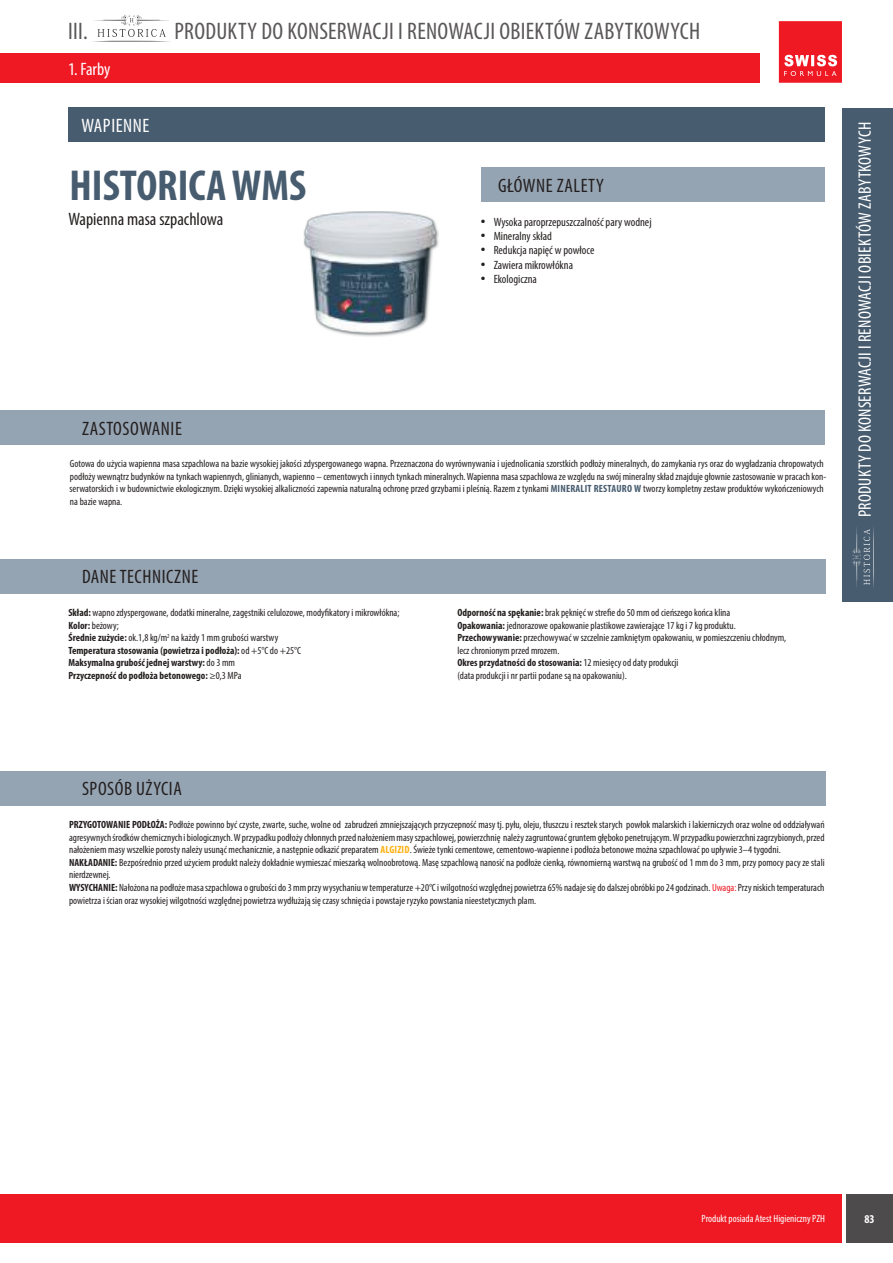
<style>
.page{position:relative;width:893px;height:1263px;background:#fff}
.page>*{position:absolute;margin:0;border:0;box-sizing:border-box;transform-origin:0 0}
.t1{font:700 condensed 43.5px "Myriad Pro";color:#475c6f}
.t2{font:condensed 24px "Myriad Pro";letter-spacing:.01em;color:#5a5758}
.t3{font:condensed 19.5px "Myriad Pro";letter-spacing:.03em;color:#241f1f}
.t4{font:condensed 19.5px "Myriad Pro";letter-spacing:.03em;color:#fff}
.t5{font:condensed 18px "Myriad Pro";letter-spacing:.01em;color:#fff}
.t6{font:condensed 18px "Myriad Pro";color:#241f1f}
.t7{font:condensed 12px "Myriad Pro";color:#241f1f}
.t8{font:700 condensed 12px "Myriad Pro";color:#fff}
.t9{font:condensed 10.5px/12.6px "Myriad Pro";color:#241f1f}
.t10{font:condensed 10.5px "Myriad Pro";color:#fff}
.s1{font-size:18px}
.s2{font-weight:700;color:#475c6f}
.s3{font-weight:700}
.s4{font-weight:700;color:#ffb10f}
.s5{color:#ef1923}
</style>
<div class="page">
<div style="left:0;top:1194px;width:842px;height:49px;background:#ef1923"></div>
<svg style="left:779px;top:21px;width:63px;height:62px;background:#f0323b"></svg>
<div style="left:0;top:54px;width:760px;height:29px;background:#ef1923"></div>
<div style="left:846px;top:1194px;width:47px;height:49px;background:#4e4b4c"></div>
<div style="left:842px;top:108px;width:51px;height:494px;background:#475c6f"></div>
<svg style="left:852px;top:527px;width:22px;height:61px"></svg>
<svg style="left:93px;top:15px;width:77px;height:27px"></svg>
<hr style="left:0;top:559px;width:1px;height:34px;background:#95a4b3">
<hr style="left:0;top:771px;width:1px;height:34px;background:#95a4b3">
<div style="left:68px;top:108px;width:757px;height:34px;background:#475c6f"></div>
<img style="left:303px;top:211px;width:136px;height:126px">
<div style="left:1px;top:410px;width:824px;height:34px;background:#95a4b3"></div>
<div style="left:1px;top:559px;width:824px;height:34px;background:#95a4b3"></div>
<div style="left:1px;top:771px;width:824px;height:34px;background:#95a4b3"></div>
<div style="left:481px;top:168px;width:343px;height:34px;background:#95a4b3"></div>
<h2 class="t2" style="left:68px;top:17px;width:21px">III.</h2>
<h2 class="t2" style="left:175px;top:17px;width:527px">PRODUKTY DO KONSERWACJI I RENOWACJI OBIEKTÓW ZABYTKOWYCH</h2>
<h3 class="t5" style="left:68px;top:58px;width:44px">1. Farby</h3>
<h3 class="t4" style="left:81px;top:114px;width:70px">WAPIENNE</h3>
<h1 class="t1" style="left:70px;top:158px;width:238px">HISTORICA WMS</h1>
<h3 class="t6" style="left:68px;top:209px;width:156px">Wapienna masa szpachlowa</h3>
<h3 class="t3" style="left:82px;top:416px;width:101px">ZASTOSOWANIE</h3>
<h3 class="t3" style="left:498px;top:174px;width:107px">GŁÓWNE ZALETY</h3>
<p class="t7" style="left:481px;top:214px;width:172px"><span class="s1">•</span> Wysoka paroprzepuszczalność pary wodnej</p>
<p class="t7" style="left:481px;top:229px;width:73px"><span class="s1">•</span> Mineralny skład</p>
<p class="t7" style="left:481px;top:243px;width:115px"><span class="s1">•</span> Redukcja napięć w powłoce</p>
<p class="t7" style="left:481px;top:258px;width:94px"><span class="s1">•</span> Zawiera mikrowłókna</p>
<p class="t7" style="left:481px;top:272px;width:58px"><span class="s1">•</span> Ekologiczna</p>
<p class="t9" style="left:70px;top:457px;width:758px">Gotowa do użycia wapienna masa szpachlowa na bazie wysokiej jakości zdyspergowanego wapna. Przeznaczona do wyrównywania i ujednolicania szorstkich podłoży mineralnych, do zamykania rys oraz do wygładzania chropowatych podłoży wewnątrz budynków na tynkach wapiennych, glinianych, wapienno – cementowych i innych tynkach mineralnych. Wapienna masa szpachlowa ze względu na swój mineralny skład znajduje głownie zastosowanie w pracach kon&shy;serwatorskich i w budownictwie ekologicznym. Dzięki wysokiej alkaliczności zapewnia naturalną ochronę przed grzybami i pleśnią. Razem z tynkami <span class="s2">MINERALIT RESTAURO W</span> tworzy kompletny zestaw produktów wykończeniowych na bazie wapna.</p>
<h3 class="t3" style="left:82px;top:565px;width:118px">DANE TECHNICZNE</h3>
<p class="t9" style="left:68px;top:606px;width:333px"><span class="s3">Skład:</span> wapno zdyspergowane, dodatki mineralne, zagęstniki celulozowe, modyfikatory i mikrowłókna; <span class="s3">Kolor:</span> beżowy;<br><span class="s3">Średnie zużycie:</span> ok.1,8 kg/m<sup>2</sup> na każdy 1 mm grubości warstwy<br><span class="s3">Temperatura stosowania (powietrza i podłoża):</span> od +5°C do +25°C<br><span class="s3">Maksymalna grubość jednej warstwy:</span> do 3 mm<br><span class="s3">Przyczepność do podłoża betonowego:</span> ≥0,3 MPa</p>
<p class="t9" style="left:457px;top:606px;width:330px"><span class="s3">Odporność na spękanie:</span> brak pęknięć w strefie do 50 mm od cieńszego końca klina<br><span class="s3">Opakowania:</span> jednorazowe opakowanie plastikowe zawierające 17 kg i 7 kg produktu.<br><span class="s3">Przechowywanie:</span> przechowywać w szczelnie zamkniętym opakowaniu, w pomieszczeniu chłodnym, lecz chronionym przed mrozem.<br><span class="s3">Okres przydatności do stosowania:</span> 12 miesięcy od daty produkcji<br>(data produkcji i nr partii podane są na opakowaniu).</p>
<h3 class="t5" style="left:854px;top:517px;width:397px;rotate:-90deg">PRODUKTY DO KONSERWACJI I RENOWACJI OBIEKTÓW ZABYTKOWYCH</h3>
<h3 class="t3" style="left:82px;top:777px;width:101px">SPOSÓB UŻYCIA</h3>
<p class="t9" style="left:69px;top:818px;width:757px"><span class="s3">PRZYGOTOWANIE PODŁOŻA:</span> Podłoże powinno być czyste, zwarte, suche, wolne od zabrudzeń zmniejszających przyczepność masy tj. pyłu, oleju, tłuszczu i resztek starych powłok malarskich i lakierniczych oraz wolne od oddziaływań agresywnych środków chemicznych i biologicznych. W przypadku podłoży chłonnych przed nałożeniem masy szpachlowej, powierzchnię należy zagruntować gruntem głęboko penetrującym. W przypadku powierzchni zagrzybionych, przed nałożeniem masy wszelkie porosty należy usunąć mechanicznie, a następnie odkazić preparatem <span class="s4">ALGIZID</span>. Świeże tynki cementowe, cementowo-wapienne i podłoża betonowe można szpachlować po upływie 3–4 tygodni.<br><span class="s3">NAKŁADANIE:</span> Bezpośrednio przed użyciem produkt należy dokładnie wymieszać mieszarką wolnoobrotową. Masę szpachlową nanosić na podłoże cienką, równomierną warstwą na grubość od 1 mm do 3 mm, przy pomocy pacy ze stali nierdzewnej.<br><span class="s3">WYSYCHANIE:</span> Nałożona na podłoże masa szpachlowa o grubości do 3 mm przy wysychaniu w temperaturze +20°C i wilgotności względnej powietrza 65% nadaje się do dalszej obróbki po 24 godzinach. <span class="s5">Uwaga:</span> Przy niskich temperaturach powietrza i ścian oraz wysokiej wilgotności względnej powietrza wydłużają się czasy schnięcia i powstaje ryzyko powstania nieestetycznych plam.</p>
<p class="t10" style="left:702px;top:1213px;width:125px">Produkt posiada Atest Higieniczny PZH</p>
<p class="t8" style="left:865px;top:1211px;width:12px">83</p>
</div>
